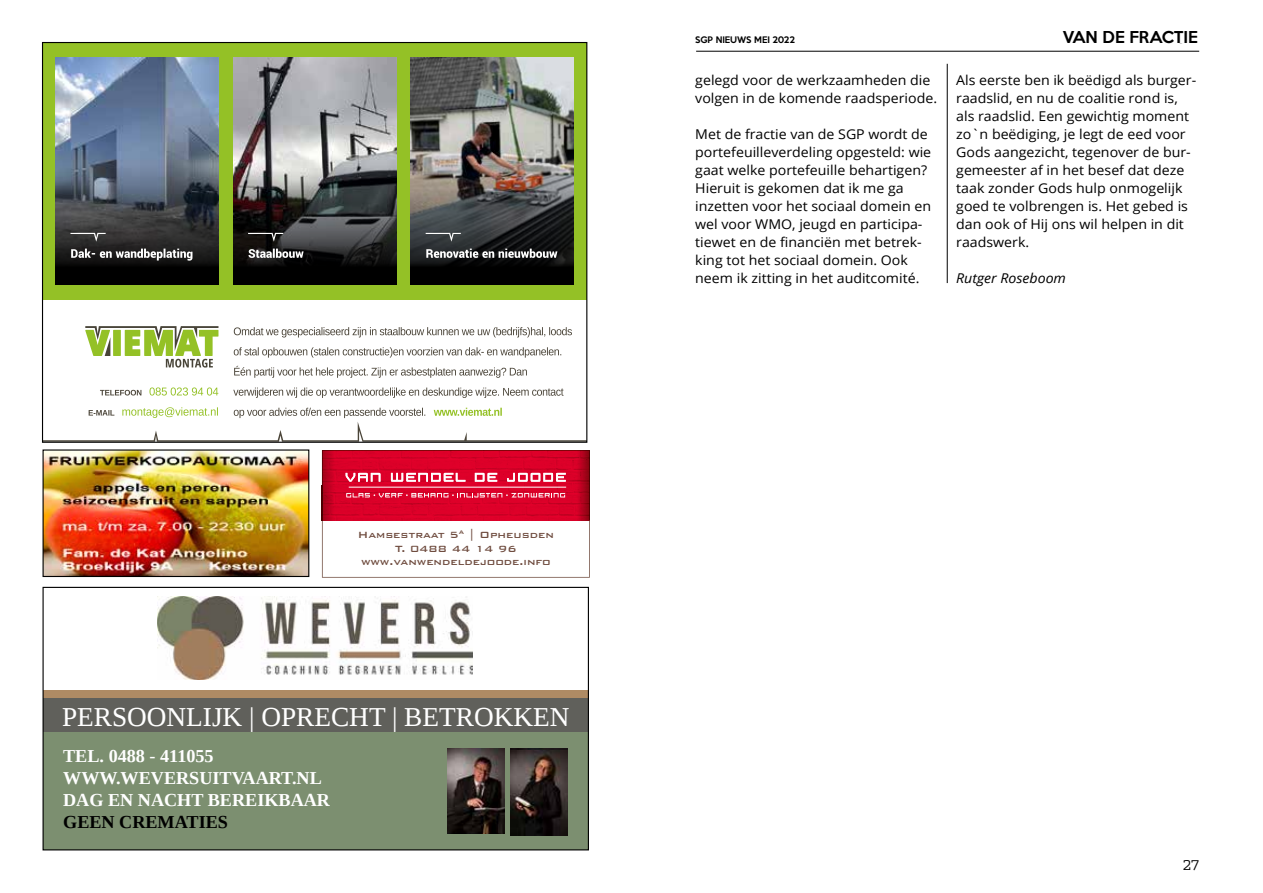
<style>
.page{position:relative;width:1263px;height:893px;background:#fff}
.page>*{position:absolute;margin:0;border:0;box-sizing:border-box;transform-origin:0 0}
.t1{font:27.3px "Liberation Serif";color:#fff}
.t2{font:700 18.15px/21.8px "Liberation Serif";color:#fff}
.t3{font:700 18.15px "Liberation Serif";color:#000}
.t4{font:500 15px "Keep Calm";color:#000}
.t5{font:13.5px/18px "Open Sans";color:#000;scale:1.05 1}
.t6{font:italic 13.5px "Open Sans";color:#000;scale:1.05 1}
.t7{font:300 13.5px "Dispatch";color:#000}
.t8{font:500 12px/13.5px "Bank Gothic BT";color:#6f4c3f;text-align:center}
.t9{font:500 8.25px "Keep Calm";color:#000}
</style>
<div class="page">
<hr style="left:696px;top:51px;width:503px;height:1px;background:#000">
<div style="left:43px;top:690px;width:545px;height:42px;background:#60605b"></div>
<div style="left:43px;top:732px;width:545px;height:118px;background:#7c8f70"></div>
<img style="left:157px;top:596px;width:316px;height:83px">
<img style="left:448px;top:749px;width:57px;height:85px">
<div style="left:43px;top:690px;width:545px;height:8px;background:#af8b64"></div>
<img style="left:510px;top:750px;width:57px;height:86px">
<div style="left:43px;top:587px;width:546px;height:263px;border:1px solid #000"></div>
<svg style="left:322px;top:485px;width:268px;height:93px"></svg>
<img style="left:322px;top:450px;width:223px;height:35px">
<img style="left:545px;top:450px;width:45px;height:70px">
<img style="left:322px;top:485px;width:1px;height:35px">
<img style="left:45px;top:451px;width:262px;height:124px">
<div style="left:43px;top:449px;width:266px;height:128px;border:1px solid #000"></div>
<div style="left:43px;top:43px;width:544px;height:256px;background:#94c126"></div>
<img style="left:56px;top:58px;width:162px;height:106px">
<img style="left:233px;top:58px;width:163px;height:106px">
<img style="left:411px;top:58px;width:163px;height:106px">
<svg style="left:85px;top:326px;width:133px;height:42px"></svg>
<svg style="left:233px;top:388px;width:330px;height:10px"></svg>
<svg style="left:234px;top:366px;width:293px;height:12px"></svg>
<svg style="left:234px;top:347px;width:327px;height:11px"></svg>
<svg style="left:234px;top:327px;width:338px;height:10px"></svg>
<svg style="left:44px;top:407px;width:541px;height:34px"></svg>
<svg style="left:149px;top:387px;width:69px;height:9px"></svg>
<svg style="left:100px;top:390px;width:41px;height:5px"></svg>
<svg style="left:56px;top:164px;width:162px;height:120px;background:#363b41"></svg>
<svg style="left:233px;top:164px;width:163px;height:120px;background:#393939"></svg>
<img style="left:411px;top:164px;width:163px;height:120px">
<svg style="left:71px;top:249px;width:121px;height:12px"></svg>
<svg style="left:248px;top:249px;width:56px;height:9px"></svg>
<svg style="left:426px;top:249px;width:131px;height:9px"></svg>
<svg style="left:70px;top:233px;width:36px;height:8px"></svg>
<svg style="left:248px;top:233px;width:35px;height:8px"></svg>
<svg style="left:426px;top:233px;width:35px;height:8px"></svg>
<hr style="left:947px;top:64px;width:1px;height:219px;background:#000">
<p class="t8" style="left:358px;top:528px;width:198px">Hamsestraat 5<sup>A</sup> | Opheusden<br>T. 0488 44 14 96 www.vanwendeldejoode.info</p>
<h1 class="t1" style="left:62px;top:699px;width:509px">PERSOONLIJK | OPRECHT | BETROKKEN</h1>
<h2 class="t2" style="left:63px;top:745px;width:268px">TEL. 0488 - 411055<br>WWW.WEVERSUITVAART.NL<br>DAG EN NACHT BEREIKBAAR</h2>
<h2 class="t3" style="left:63px;top:810px;width:166px">GEEN CREMATIES</h2>
<p class="t9" style="left:695px;top:32px;width:101px">SGP NIEUWS MEI 2022</p>
<p class="t4" style="left:1063px;top:24px;width:137px">VAN DE FRACTIE</p>
<p class="t4" style="left:1164px;top:24px;width:35px">KOP</p>
<p class="t5" style="left:695px;top:71px;width:232px">gelegd voor de werkzaamheden die volgen in de komende raadsperiode.</p>
<p class="t5" style="left:695px;top:125px;width:226px">Met de fractie van de SGP wordt de portefeuilleverdeling opgesteld: wie gaat welke portefeuille behartigen?<br>Hieruit is gekomen dat ik me ga inzetten voor het sociaal domein en wel voor WMO, jeugd en participa&shy;tiewet en de financiën met betrek&shy;king tot het sociaal domein. Ook neem ik zitting in het auditcomité.</p>
<p class="t5" style="left:956px;top:71px;width:230px">Als eerste ben ik beëdigd als burger&shy;raadslid, en nu de coalitie rond is, als raadslid. Een gewichtig moment zo`n beëdiging, je legt de eed voor<br>Gods aangezicht, tegenover de bur&shy;gemeester af in het besef dat deze taak zonder Gods hulp onmogelijk goed te volbrengen is. Het gebed is dan ook of Hij ons wil helpen in dit raadswerk.</p>
<p class="t6" style="left:956px;top:269px;width:106px">Rutger Roseboom</p>
<p class="t7" style="left:1183px;top:856px;width:17px">27</p>
</div>
